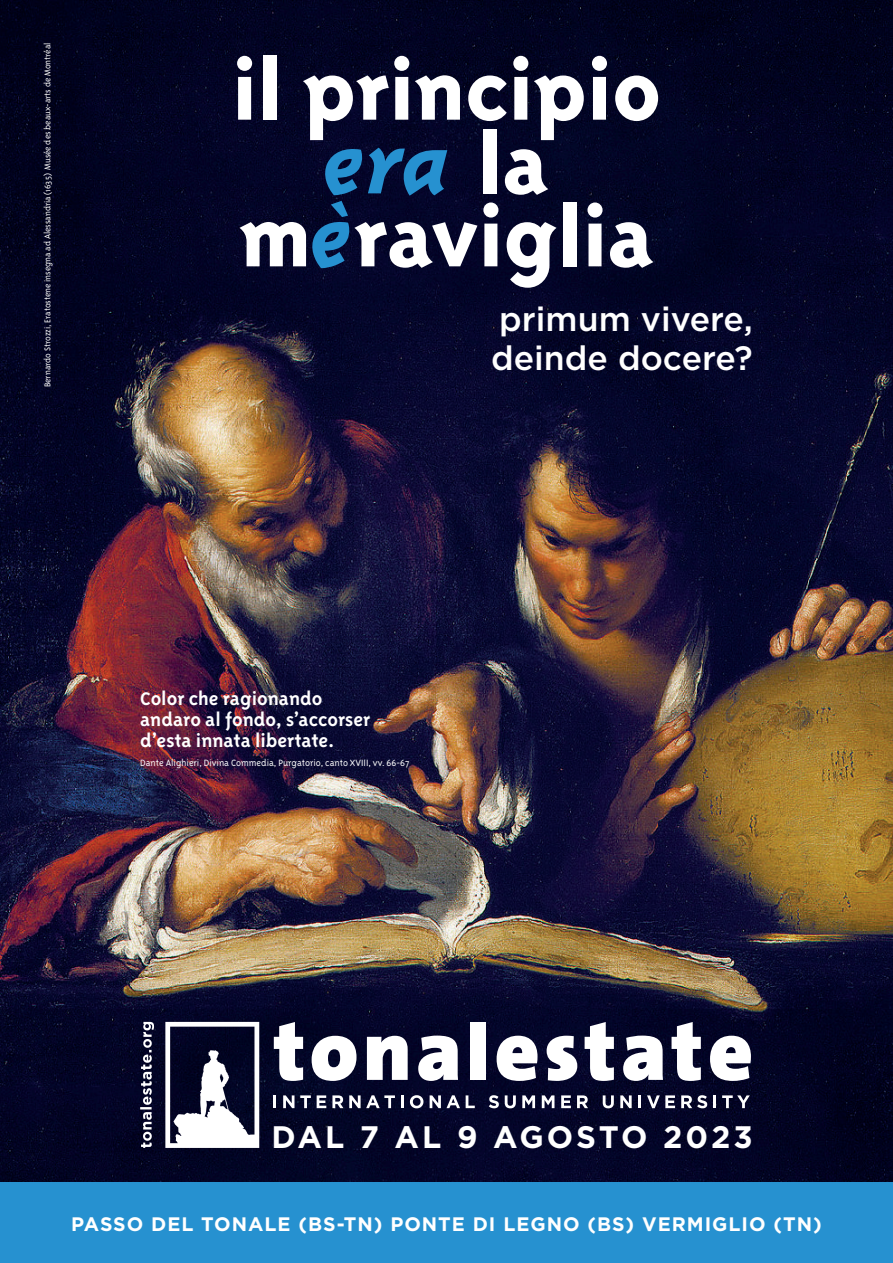
<style>
.page{position:relative;width:893px;height:1263px;background:#fff}
.page>*{position:absolute;margin:0;border:0;box-sizing:border-box;transform-origin:0 0}
.t1{font:800 93px/146.7px "Triplex Sans OT";color:#fff}
.t2{font:800 93px "Triplex Italic OT";color:#2691d0}
.t3{font:500 33.75px/39px "Gotham";color:#fff}
.t4{font:700 31.05px "Gotham";letter-spacing:.095em;color:#fff}
.t5{font:700 21px/21px "Triplex Sans OT";color:#fff}
.t6{font:700 19.5px "Gotham";letter-spacing:.05em;color:#fff}
.t7{font:300 10.5px "Triplex Sans OT";color:#fff}
.t8{font:300 9.75px "Triplex Sans OT";color:#fff}
.s1{font-family:"Triplex Italic OT";color:#2691d0}
.s2{font-family:"Triplex Sans OT";color:#fff}
</style>
<div class="page">
<img style="left:0;top:0;width:893px;height:929px">
<img style="left:0;top:929px;width:893px;height:253px">
<svg style="left:165px;top:1022px;width:94px;height:126px"></svg>
<svg style="left:274px;top:1095px;width:2px;height:13px"></svg>
<svg style="left:283px;top:1095px;width:11px;height:13px"></svg>
<svg style="left:300px;top:1095px;width:11px;height:13px"></svg>
<svg style="left:317px;top:1095px;width:9px;height:13px"></svg>
<svg style="left:332px;top:1095px;width:11px;height:13px"></svg>
<svg style="left:349px;top:1095px;width:46px;height:13px"></svg>
<svg style="left:401px;top:1095px;width:3px;height:13px"></svg>
<svg style="left:410px;top:1095px;width:13px;height:13px"></svg>
<svg style="left:430px;top:1095px;width:30px;height:13px"></svg>
<svg style="left:466px;top:1095px;width:9px;height:13px"></svg>
<svg style="left:489px;top:1095px;width:10px;height:13px"></svg>
<svg style="left:505px;top:1095px;width:11px;height:13px"></svg>
<svg style="left:522px;top:1095px;width:13px;height:13px"></svg>
<svg style="left:542px;top:1095px;width:12px;height:13px"></svg>
<svg style="left:561px;top:1095px;width:10px;height:13px"></svg>
<svg style="left:577px;top:1095px;width:11px;height:13px"></svg>
<svg style="left:603px;top:1095px;width:11px;height:13px"></svg>
<svg style="left:620px;top:1095px;width:12px;height:13px"></svg>
<svg style="left:638px;top:1095px;width:3px;height:13px"></svg>
<svg style="left:647px;top:1095px;width:28px;height:13px"></svg>
<svg style="left:681px;top:1095px;width:26px;height:13px"></svg>
<svg style="left:713px;top:1095px;width:3px;height:13px"></svg>
<svg style="left:722px;top:1095px;width:28px;height:13px"></svg>
<svg style="left:274px;top:1022px;width:29px;height:59px"></svg>
<svg style="left:312px;top:1036px;width:44px;height:45px"></svg>
<svg style="left:367px;top:1036px;width:41px;height:44px"></svg>
<svg style="left:418px;top:1035px;width:40px;height:46px"></svg>
<div style="left:470px;top:1022px;width:16px;height:58px;background:#fff"></div>
<svg style="left:497px;top:1036px;width:40px;height:45px"></svg>
<svg style="left:547px;top:1036px;width:30px;height:45px"></svg>
<svg style="left:585px;top:1022px;width:29px;height:59px"></svg>
<svg style="left:623px;top:1035px;width:40px;height:46px"></svg>
<svg style="left:671px;top:1022px;width:30px;height:59px"></svg>
<svg style="left:710px;top:1036px;width:41px;height:45px"></svg>
<svg style="left:140px;top:1022px;width:14px;height:126px"></svg>
<div style="left:0;top:1182px;width:893px;height:81px;background:#2691d0"></div>
<p class="t8" style="left:43px;top:387px;width:346px;rotate:-90deg">Bernardo Strozzi, Eratostene insegna ad Alessandria (1635) Musée des beaux-arts de Montréal</p>
<h1 class="t1" style="left:232px;top:18px;width:431px">il principio m<span class="s1">è</span>raviglia</h1>
<h1 class="t2" style="left:324px;top:116px;width:226px">era <span class="s2">la</span></h1>
<h2 class="t3" style="left:491px;top:299px;width:263px">primum vivere, deinde docere?</h2>
<h3 class="t5" style="left:140px;top:688px;width:232px">Color che ragionando andaro al fondo, s’accorser d’esta innata libertate.</h3>
<p class="t7" style="left:140px;top:757px;width:271px">Dante Alighieri, Divina Commedia, Purgatorio, canto XVIII, vv. 66-67</p>
<h3 class="t4" style="left:272px;top:1116px;width:483px">DAL 7 AL 9 AGOSTO 2023</h3>
<h3 class="t6" style="left:71px;top:1211px;width:752px">PASSO DEL TONALE (BS-TN) PONTE DI LEGNO (BS) VERMIGLIO (TN)</h3>
</div>
